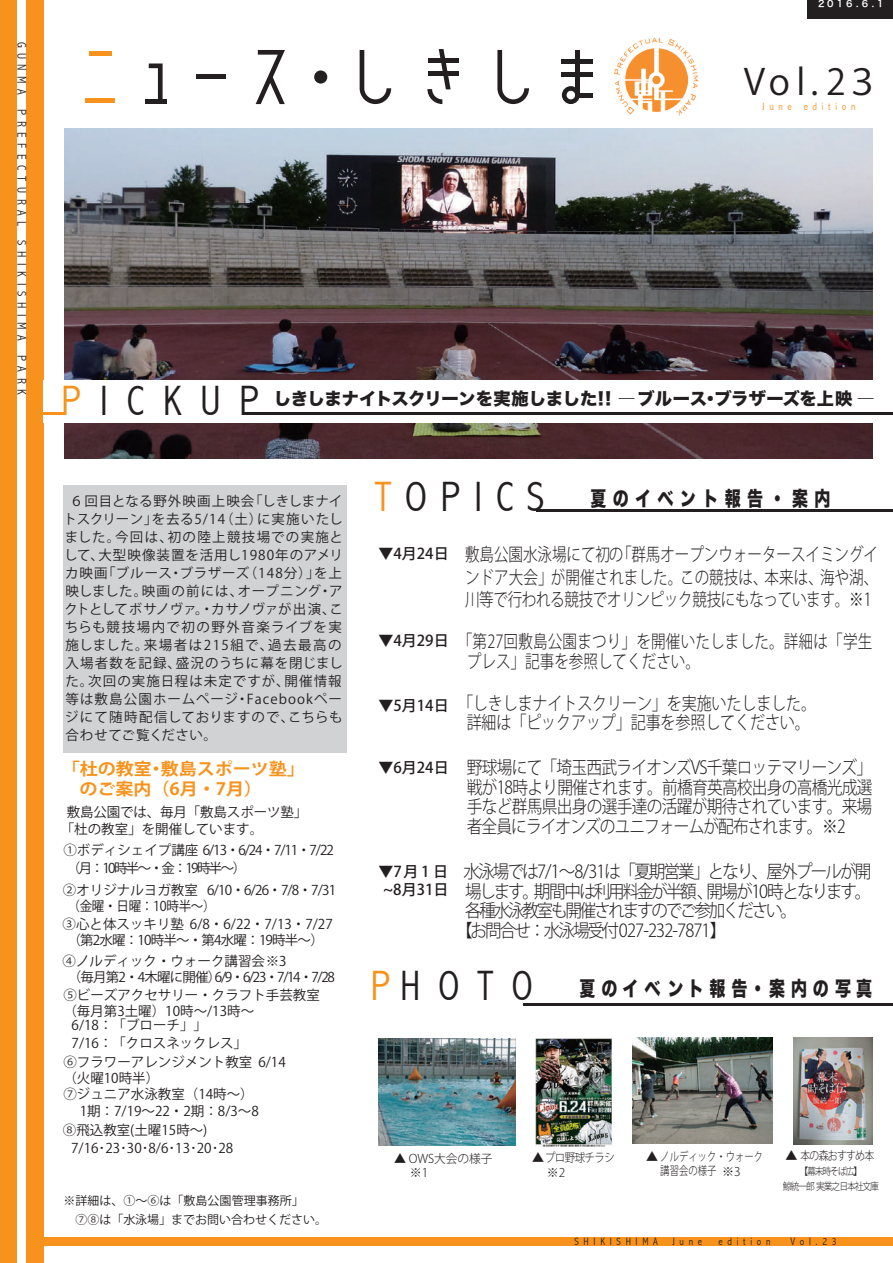
<style>
.page{position:relative;width:893px;height:1263px;background:#fff}
.page>*{position:absolute;margin:0;border:0;box-sizing:border-box;transform-origin:0 0}
.t1{font:300 condensed 42.45px "Abadi";letter-spacing:.38em;color:#231f20}
.t2{font:35.55px "Koz Go Pr 6 N";color:#231f20}
.t3{font:20.25px "Hira Kaku Std N W8";letter-spacing:.375em;color:#231f20;scale:.79 1}
.t4{font:20.25px "Hira Kaku Std N W8";letter-spacing:.395em;color:#231f20;scale:.79 1}
.t5{font:300 18px/19.5px "Koz Go Pro";letter-spacing:-.045em;color:#231f20;text-align:justify;scale:.87 1}
.t6{font:300 18px/22.5px "Koz Go Pro";letter-spacing:-.045em;color:#231f20;text-align:justify;scale:.81 1}
.t7{font:300 18px "Koz Go Pro";letter-spacing:-.13em;color:#231f20;scale:.92 1}
.t8{font:300 18px/19.5px "Koz Go Pro";letter-spacing:-.01em;color:#231f20;text-align:center;scale:.84 1}
.t9{font:300 18px/19.5px "Koz Go Pro";letter-spacing:.01em;color:#231f20;scale:.81 1}
.t10{font:300 18px "Koz Go Pro";letter-spacing:-.11em;color:#231f20;scale:.92 1}
.t11{font:300 18px "Koz Go Pro";letter-spacing:-.045em;color:#231f20;scale:.92 1}
.t12{font:17.25px "Hira Kaku Std N W8";letter-spacing:-.01em;color:#231f20}
.t13{font:700 16.95px/20.2px "Koz Go Pro";letter-spacing:-.005em;color:#f7931d;scale:1.06 1}
.t14{font:500 15px "Koz Go Pro";color:#231f20}
.t15{font:13.5px/18px "Koz Go Pr 6 N";letter-spacing:.07em;color:#231f20;text-align:justify}
.t16{font:13.5px/16.2px "Koz Go Pro";color:#231f20}
.t17{font:13.5px/16px "Koz Go Pro";letter-spacing:-.06em;color:#231f20;text-align:center}
.t18{font:13.5px/18.5px "Koz Go Pro";letter-spacing:-.08em;color:#231f20}
.t19{font:300 condensed 12.75px "Abadi";letter-spacing:.44em;color:#231f20}
.t20{font:12px/18.8px "Koz Go Pro";color:#231f20}
.t21{font:300 12px/14.4px "Koz Go Pro";letter-spacing:-.01em;color:#231f20}
.t22{font:300 12px "Koz Go Pro";letter-spacing:-.07em;color:#231f20}
.t23{font:300 12px "Koz Go Pro";letter-spacing:-.05em;color:#231f20}
.t24{font:300 condensed 10.65px "Abadi";letter-spacing:.44em;color:#231f20}
.t25{font:300 condensed 10.65px "Abadi";letter-spacing:.44em;color:#f7931d}
.t26{font:300 10.05px/14.4px "Koz Go Pro";letter-spacing:-.115em;color:#231f20;text-align:center;scale:.87 1}
.t27{font:9px "Hira Kaku Pro N W6";color:#fff}
.s1{color:#f7931d}
.s2{font-family:"Abadi";font-weight:300;font-stretch:condensed;font-size:42.45px;color:#f7931d}
.s3{font-family:"Abadi";font-weight:300;font-stretch:condensed;font-size:42.45px}
</style>
<div class="page">
<img style="left:65px;top:128px;width:807px;height:331px">
<div style="left:63px;top:485px;width:283px;height:268px;background:#d1d2d4"></div>
<div style="left:0;top:0;width:43px;height:1263px;background:#f7931d"></div>
<div style="left:17px;top:0;width:9px;height:1263px;background:#fff"></div>
<div style="left:39px;top:1237px;width:854px;height:8px;background:#f7931d"></div>
<div style="left:43px;top:380px;width:850px;height:43px;background:#fff"></div>
<hr style="left:536px;top:509px;width:357px;height:2px;background:#231f20">
<hr style="left:28px;top:412px;width:37px;height:3px;background:#f7931d">
<hr style="left:242px;top:412px;width:651px;height:3px;background:#231f20">
<div style="left:808px;top:0;width:85px;height:18px;background:#231f20"></div>
<hr style="left:523px;top:1003px;width:370px;height:3px;background:#231f20">
<div style="left:89px;top:51px;width:22px;height:5px;background:#f7931d"></div>
<hr style="left:85px;top:98px;width:30px;height:4px;background:#f7931d">
<div style="left:196px;top:74px;width:30px;height:5px;background:#231f20"></div>
<svg style="left:149px;top:63px;width:14px;height:36px"></svg>
<div style="left:145px;top:99px;width:22px;height:5px;background:#231f20"></div>
<div style="left:561px;top:59px;width:32px;height:5px;background:#231f20"></div>
<div style="left:561px;top:72px;width:32px;height:5px;background:#231f20"></div>
<hr style="left:577px;top:93px;width:16px;height:4px;background:#231f20">
<div style="left:575px;top:50px;width:5px;height:45px;background:#231f20"></div>
<svg style="left:562px;top:86px;width:18px;height:18px"></svg>
<svg style="left:256px;top:50px;width:29px;height:54px"></svg>
<div style="left:314px;top:70px;width:13px;height:14px;background:#231f20;border-radius:50%"></div>
<div style="left:428px;top:58px;width:30px;height:5px;background:#231f20"></div>
<div style="left:428px;top:71px;width:30px;height:5px;background:#231f20"></div>
<svg style="left:427px;top:49px;width:24px;height:55px"></svg>
<svg style="left:497px;top:50px;width:32px;height:54px"></svg>
<svg style="left:360px;top:50px;width:31px;height:54px"></svg>
<img style="left:614px;top:37px;width:85px;height:79px">
<img style="left:793px;top:1037px;width:79px;height:107px">
<img style="left:378px;top:1038px;width:138px;height:107px">
<img style="left:535px;top:1039px;width:77px;height:107px">
<img style="left:633px;top:1037px;width:139px;height:107px">
<p class="t19" style="left:29px;top:42px;width:355px;rotate:90deg">GUNMA PREFECTURAL SHIKISHIMA PARK</p>
<p class="t27" style="left:818px;top:-5px;width:67px">2016.6.1</p>
<h2 class="t2" style="left:744px;top:62px;width:138px">Vol.2３</h2>
<p class="t25" style="left:762px;top:100px;width:95px">June edition</p>
<h1 class="t1" style="left:61px;top:376px;width:200px"><span class="s1">P</span>ICKUP</h1>
<p class="t12" style="left:274px;top:389px;width:602px">しきしまナイトスクリーンを実施しました!! ―ブルース・ブラザーズを上映 ―</p>
<p class="t15" style="left:64px;top:493px;width:281px;text-indent:6px">６回目となる野外映画上映会「しきしまナイトスクリーン」を去る5/14（土）に実施いたしました。今回は、初の陸上競技場での実施として、大型映像装置を活用し1980年のアメリカ映画「ブルース・ブラザーズ（148分）」を上映しました。映画の前には、オープニング・アクトとしてボサノヴァ。・カサノヴァが出演、こちらも競技場内で初の野外音楽ライブを実施しました。来場者は215組で、過去最高の入場者数を記録、盛況のうちに幕を閉じました。次回の実施日程は未定ですが、開催情報等は敷島公園ホームページ・Facebookページにて随時配信しておりますので、こちらも合わせてご覧ください。</p>
<p class="t13" style="left:80px;top:760px;width:214px;text-indent:-18px">「杜の教室・敷島スポーツ塾」のご案内（6月・7月）</p>
<p class="t16" style="left:61px;top:821px;width:204px">「杜の教室」を開催しています。</p>
<p class="t16" style="left:67px;top:805px;width:242px">敷島公園では、毎月「敷島スポーツ塾」</p>
<p class="t18" style="left:63px;top:841px;width:272px">①ボディシェイプ講座 6/13・6/24・7/11・7/22（月：10時半～・金：19時半～）</p>
<p class="t16" style="left:63px;top:882px;width:154px;text-align:center">②オリジナルヨガ教室　（金曜・日曜：10時半～）</p>
<p class="t16" style="left:207px;top:882px;width:131px">6/10・6/26・7/8・7/31</p>
<p class="t17" style="left:63px;top:917px;width:272px">③心と体スッキリ塾 6/8・6/22・7/13・7/27（第2水曜：10時半～・第4水曜：19時半～）</p>
<p class="t16" style="left:68px;top:953px;width:269px;text-indent:-5px">④ノルディック・ウォーク講習会※3<br>（毎月第2・4木曜に開催）6/9・6/23・7/14・7/28</p>
<p class="t16" style="left:63px;top:987px;width:258px">⑤ビーズアクセサリー・クラフト手芸教室（毎月第3土曜）10時～/13時～</p>
<p class="t16" style="left:72px;top:1017px;width:177px;line-height:17.5px">6/18：「ブローチ」」<br>7/16：「クロスネックレス」</p>
<p class="t16" style="left:63px;top:1054px;width:224px">⑥フラワーアレンジメント教室 6/14（火曜10時半）</p>
<p class="t16" style="left:80px;top:1103px;width:181px">1期：7/19～22・2期：8/3～8</p>
<p class="t16" style="left:63px;top:1087px;width:192px">⑦ジュニア水泳教室（14時～）</p>
<p class="t16" style="left:71px;top:1121px;width:164px;line-height:18.5px;text-indent:-8px">⑧飛込教室(土曜15時～)<br>7/16･23･30･8/6･13･20･28</p>
<p class="t20" style="left:75px;top:1191px;width:253px;text-indent:-12px">※詳細は、①～⑥は「敷島公園管理事務所」<br>⑦⑧は「水泳場」までお問い合わせください。</p>
<h1 class="t1" style="left:374px;top:472px;width:172px"><span class="s1">T</span>OPICS</h1>
<h3 class="t4" style="left:590px;top:487px;width:305px">夏のイベント報告・案内</h3>
<p class="t14" style="left:378px;top:544px;width:72px">▼4月24日</p>
<h3 class="t6" style="left:465px;top:544px;width:512px">敷島公園水泳場にて初の「群馬オープンウォータースイミングインドア大会」が開催されました。この競技は、本来は、海や湖、川等で行われる競技でオリンピック競技にもなっています。※1</h3>
<p class="t14" style="left:378px;top:631px;width:72px">▼4月29日</p>
<h3 class="t9" style="left:467px;top:632px;width:502px;text-indent:-9px">「第27回敷島公園まつり」を開催いたしました。詳細は「学生プレス」記事を参照してください。</h3>
<p class="t14" style="left:378px;top:696px;width:72px">▼5月14日</p>
<h3 class="t8" style="left:458px;top:694px;width:428px">「しきしまナイトスクリーン」を実施いたしました。詳細は「ピックアップ」記事を参照してください。</h3>
<p class="t14" style="left:378px;top:758px;width:72px">▼6月24日</p>
<h3 class="t5" style="left:467px;top:758px;width:468px">野球場にて「埼玉西武ライオンズVS千葉ロッテマリーンズ」戦が18時より開催されます。前橋育英高校出身の高橋光成選手など群馬県出身の選手達の活躍が期待されています。来場者全員にライオンズのユニフォームが配布されます。※2</h3>
<p class="t14" style="left:378px;top:861px;width:71px">▼7月1日</p>
<p class="t14" style="left:383px;top:879px;width:67px">~8月31日</p>
<h3 class="t10" style="left:463px;top:860px;width:445px">水泳場では7/1～8/31は「夏期営業」となり、屋外プールが開</h3>
<h3 class="t7" style="left:465px;top:879px;width:443px">場します。期間中は利用料金が半額、開場が10時となります。</h3>
<h3 class="t7" style="left:465px;top:899px;width:362px">各種水泳教室も開催されますのでご参加ください。</h3>
<h3 class="t11" style="left:456px;top:918px;width:295px">【お問合せ：水泳場受付027-232-7871】</h3>
<h3 class="t3" style="left:370px;top:977px;width:636px"><span class="s2">P</span><span class="s3">HOTO</span> 夏のイベント報告・案内の写真</h3>
<p class="t21" style="left:660px;top:1149px;width:104px;text-indent:-14px">▲ ノルディック・ウォーク講習会の様子</p>
<p class="t21" style="left:394px;top:1151px;width:100px">▲ OWS大会の様子</p>
<p class="t23" style="left:532px;top:1150px;width:84px">▲プロ野球チラシ</p>
<p class="t21" style="left:547px;top:1165px;width:20px">※2</p>
<p class="t21" style="left:722px;top:1165px;width:20px">※3</p>
<p class="t21" style="left:410px;top:1165px;width:20px">※1</p>
<p class="t22" style="left:785px;top:1148px;width:90px">▲ 本の森おすすめ本</p>
<p class="t26" style="left:783px;top:1164px;width:112px">【幕末時そば広】<br>鯨統一郎　実業之日本社文庫</p>
<p class="t24" style="left:574px;top:1235px;width:85px">SHIKISHIMA</p>
<p class="t24" style="left:672px;top:1235px;width:31px">June</p>
<p class="t24" style="left:718px;top:1235px;width:53px">edition</p>
<p class="t24" style="left:790px;top:1235px;width:48px">Vol.23</p>
</div>
